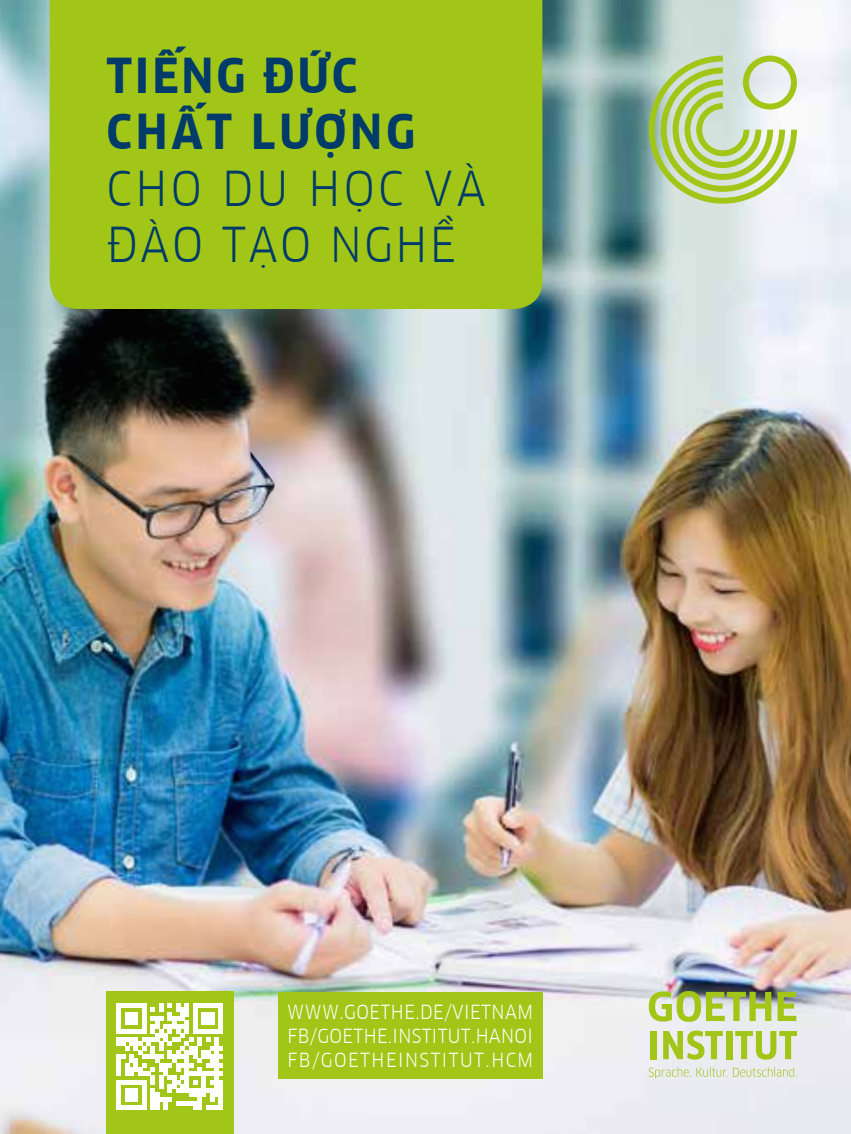
<style>
.page{position:relative;width:851px;height:1134px;background:#fff}
.page>*{position:absolute;margin:0;border:0;box-sizing:border-box;transform-origin:0 0}
.t1{font:47px/56.5px "Goethe Clan VU";letter-spacing:.05em;color:#003b69}
.t2{font:700 47px/56.5px "Goethe Clan VU";letter-spacing:.08em;color:#003b69}
.t3{font:19px/24.2px "Goethe Clan VU";letter-spacing:.025em;color:#fff;text-align:justify}
</style>
<div class="page">
<img style="left:0;top:0;width:850px;height:1134px">
<img style="left:230px;top:449px;width:45px;height:73px">
<div style="left:106px;top:991px;width:127px;height:143px;background:#a2c617"></div>
<div style="left:278px;top:992px;width:264px;height:86px;background:#a2c617"></div>
<svg style="left:117px;top:1003px;width:106px;height:107px"></svg>
<svg style="left:648px;top:991px;width:123px;height:31px;background:#b8cb79"></svg>
<svg style="left:777px;top:992px;width:19px;height:29px"></svg>
<div style="left:650px;top:1031px;width:7px;height:28px;background:#a2c617"></div>
<svg style="left:663px;top:1030px;width:59px;height:30px;background:#c5d77e"></svg>
<div style="left:725px;top:1031px;width:7px;height:28px;background:#a2c617"></div>
<svg style="left:735px;top:1031px;width:61px;height:29px;background:#c9d98b"></svg>
<svg style="left:648px;top:1067px;width:148px;height:11px;background:#dfe5cd"></svg>
<svg style="left:648px;top:56px;width:148px;height:148px;background:#c4d89c"></svg>
<div style="left:50px;top:0;width:492px;height:309px;background:#a2c617"></div>
<h1 class="t2" style="left:106px;top:42px;width:310px">TIẾNG ĐỨC<br>CHẤT LƯỢNG</h1>
<h1 class="t1" style="left:106px;top:156px;width:381px">CHO DU HỌC VÀ<br>ĐÀO TẠO NGHỀ</h1>
<p class="t3" style="left:287px;top:998px;width:247px">WWW.GOETHE.DE/VIETNAM FB/GOETHE.INSTITUT.HANOI FB/GOETHEINSTITUT.HCM</p>
</div>
